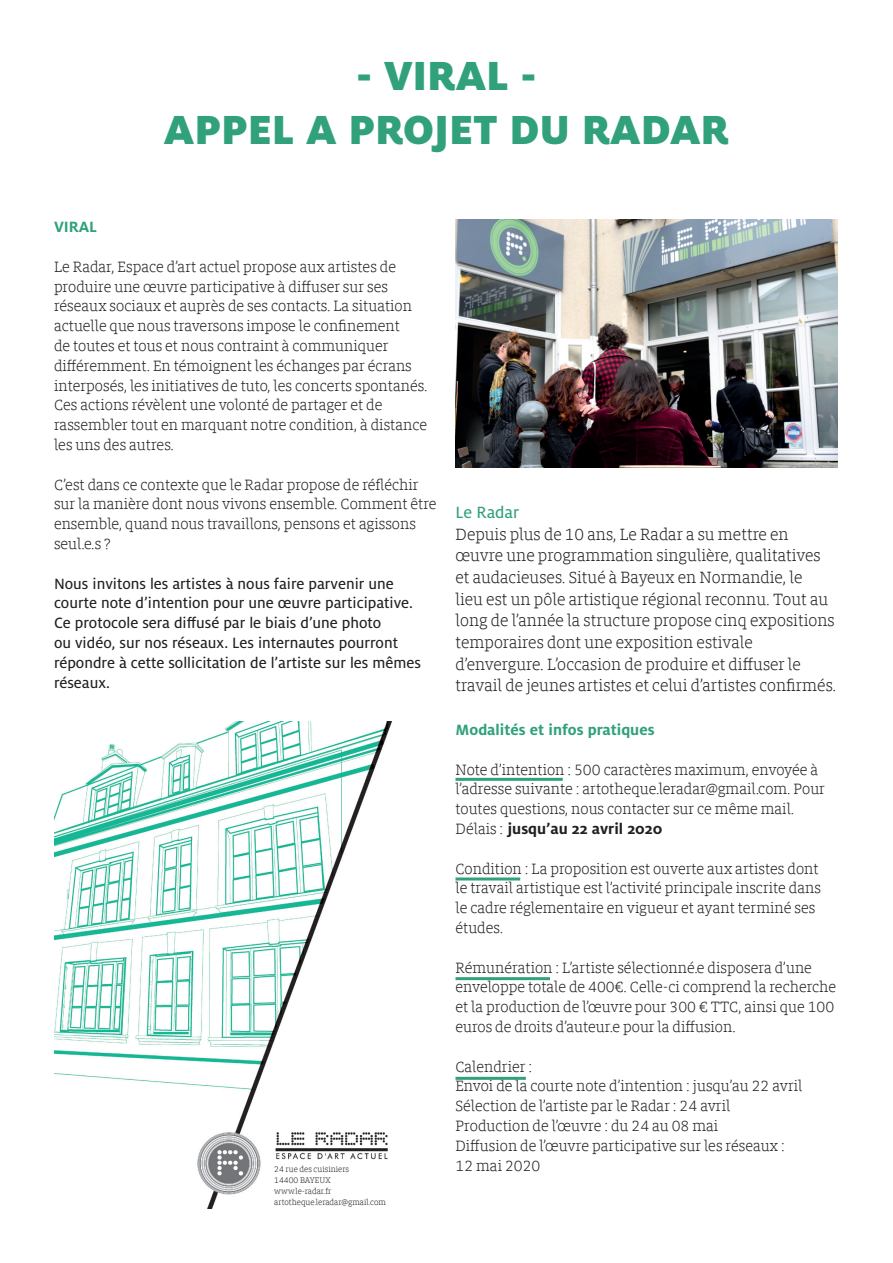
<style>
.page{position:relative;width:893px;height:1263px;background:#fff}
.page>*{position:absolute;margin:0;border:0;box-sizing:border-box;transform-origin:0 0}
.t1{font:900 45px/54px "Milo OT";color:#30a17a;text-align:center}
.t2{font:300 18px/21.6px "Milo Slab Offc";color:#231f20}
.t3{font:18px "Milo OT Text";color:#30a17a}
.t4{font:300 16.5px/19.8px "Milo Slab Offc";color:#231f20}
.t5{font:16.5px/19.8px "Milo OT Text";color:#231f20}
.t6{font:700 16.5px "Milo OT";color:#30a17a}
.t7{font:700 16.5px "Milo OT";color:#231f20}
.t8{font:300 9px/10.8px "Milo Slab Offc";color:#231f20}
.s1{font-family:"Milo Slab Offc";font-weight:300}
</style>
<div class="page">
<img style="left:455px;top:219px;width:383px;height:249px">
<img style="left:55px;top:722px;width:337px;height:487px">
<hr style="left:455px;top:778px;width:108px;height:3px;background:#30a17a">
<hr style="left:455px;top:877px;width:65px;height:3px;background:#30a17a">
<hr style="left:455px;top:977px;width:95px;height:3px;background:#30a17a">
<hr style="left:455px;top:1077px;width:71px;height:3px;background:#30a17a">
<h1 class="t1" style="left:164px;top:49px;width:567px">- VIRAL -<br>APPEL A PROJET DU RADAR</h1>
<p class="t6" style="left:54px;top:218px;width:45px">VIRAL</p>
<p class="t4" style="left:54px;top:257px;width:375px">Le Radar, Espace d’art actuel propose aux artistes de produire une œuvre participative à diffuser sur ses réseaux sociaux et auprès de ses contacts. La situation actuelle que nous traversons impose le confinement<br>de toutes et tous et nous contraint à communiquer différemment. En témoignent les échanges par écrans interposés, les initiatives de tuto, les concerts spontanés.<br>Ces actions révèlent une volonté de partager et de rassembler tout en marquant notre condition, à distance les uns des autres.</p>
<p class="t4" style="left:54px;top:475px;width:384px">C’est dans ce contexte que le Radar propose de réfléchir sur la manière dont nous vivons ensemble. Comment être ensemble, quand nous travaillons, pensons et agissons seul.e.s ?</p>
<p class="t5" style="left:54px;top:574px;width:368px">Nous invitons les artistes à nous faire parvenir une courte note d’intention pour une œuvre participative.<br>Ce protocole sera diffusé par le biais d’une photo<br>ou vidéo, sur nos réseaux. Les internautes pourront répondre à cette sollicitation de l’artiste sur les mêmes réseaux.</p>
<p class="t3" style="left:455px;top:503px;width:65px">Le Radar</p>
<p class="t2" style="left:455px;top:524px;width:382px">Depuis plus de 10 ans, Le Radar a su mettre en œuvre une programmation singulière, qualitatives et audacieuses. Situé à Bayeux en Normandie, le<br>lieu est un pôle artistique régional reconnu. Tout au long de l’année la structure propose cinq expositions temporaires dont une exposition estivale d’envergure. L’occasion de produire et diffuser le travail de jeunes artistes et celui d’artistes confirmés.</p>
<p class="t6" style="left:455px;top:720px;width:201px">Modalités et infos pratiques</p>
<p class="t4" style="left:455px;top:760px;width:371px">Note d’intention : 500 caractères maximum, envoyée à l’adresse suivante : artotheque.leradar@gmail.com. Pour toutes questions, nous contacter sur ce même mail.</p>
<p class="t7" style="left:455px;top:819px;width:208px"><span class="s1">Délais :</span> jusqu’au 22 avril 2020</p>
<p class="t4" style="left:455px;top:859px;width:367px">Condition : La proposition est ouverte aux artistes dont le travail artistique est l’activité principale inscrite dans le cadre réglementaire en vigueur et ayant terminé ses études.</p>
<p class="t4" style="left:455px;top:958px;width:382px">Rémunération : L’artiste sélectionné.e disposera d’une enveloppe totale de 400€. Celle-ci comprend la recherche et la production de l’œuvre pour 300 € TTC, ainsi que 100 euros de droits d’auteur.e pour la diffusion.</p>
<p class="t4" style="left:455px;top:1057px;width:348px">Calendrier :<br>Envoi de la courte note d’intention : jusqu’au 22 avril Sélection de l’artiste par le Radar : 24 avril Production de l’œuvre : du 24 au 08 mai<br>Diffusion de l’œuvre participative sur les réseaux :</p>
<p class="t8" style="left:274px;top:1164px;width:76px">24 rue des cuisiniers</p>
<p class="t4" style="left:455px;top:1156px;width:86px">12 mai 2020</p>
<p class="t8" style="left:274px;top:1175px;width:113px">14400 BAYEUX www.le-radar.fr artotheque.leradar@gmail.com</p>
</div>
